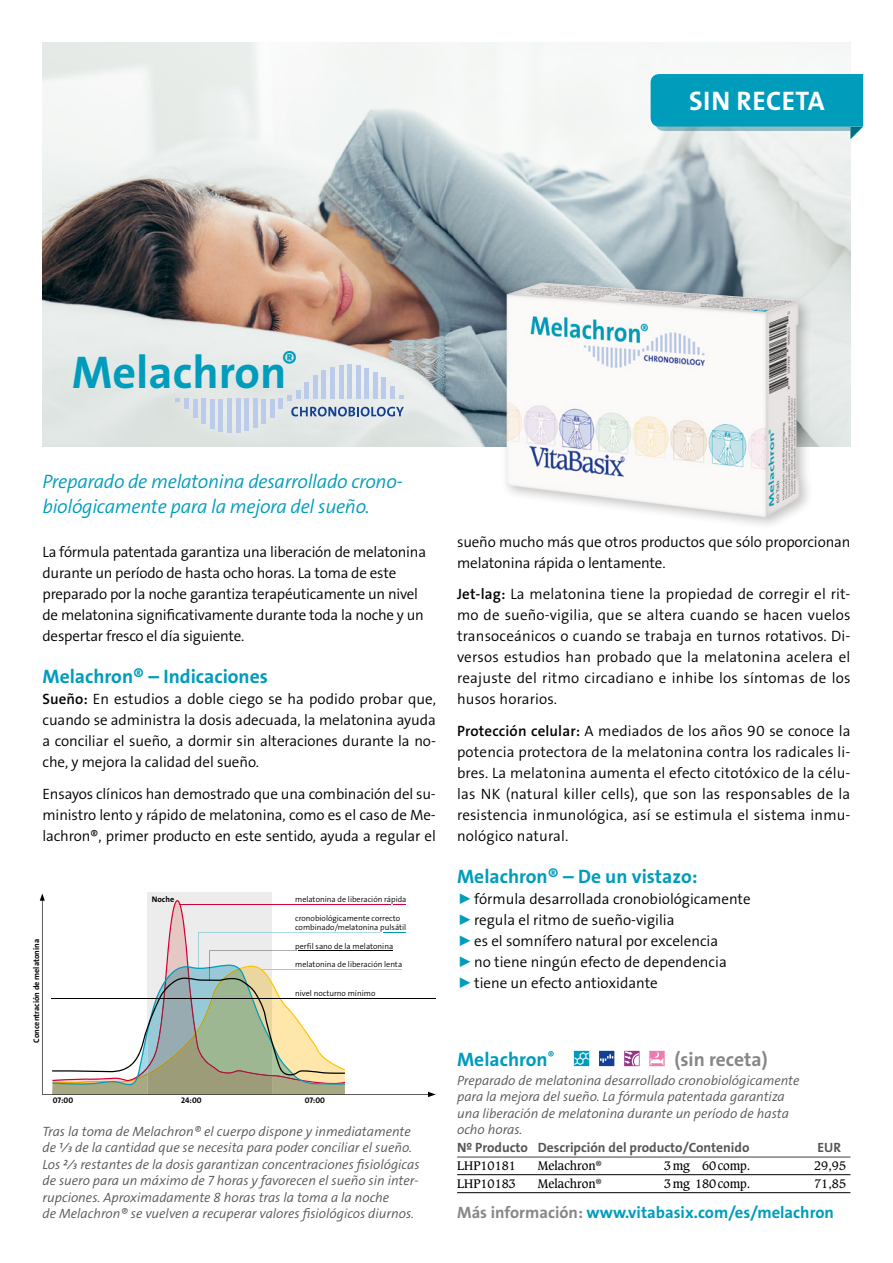
<style>
.page{position:relative;width:893px;height:1263px;background:#fff}
.page>*{position:absolute;margin:0;border:0;box-sizing:border-box;transform-origin:0 0}
.t1{font:46.2px "The Sans LP7 Bld";color:#009cbc}
.t2{font:27px "The Sans LP7 Bld";letter-spacing:.015em;color:#fff}
.t3{font:19.5px/25.5px "The Sans LP4 Se Lig IT";letter-spacing:-.015em;color:#009cbc}
.t4{font:19.5px "The Sans LP7 Bld";color:#009cbc}
.t5{font:19.5px "The Sans LP7 Bld";color:#878786}
.t6{font:16.5px "The Sans LP7 Bld";color:#009cbc}
.t7{font:15px/21px "The Sans LP4 Se Lig";letter-spacing:-.01em;color:#000;text-align:justify}
.t8{font:13.5px/16.5px "The Sans LP4 Se Lig IT";color:#565656}
.t9{font:13.5px "The Sans LP7 Bld";color:#565656}
.t10{font:12px "Caxton";color:#000}
.t11{font:8.1px/9.8px "The Sans LP4 Se Lig";color:#000}
.t12{font:8.1px "The Sans LP7 Bld";color:#000}
.s1{font-family:"The Sans LP6 Se Bld"}
.s2{color:#009cbc}
.s3{color:#878786}
</style>
<div class="page">
<img style="left:43px;top:43px;width:807px;height:403px">
<div style="left:500px;top:276px;width:314px;height:256px;background:#000;opacity:.25"></div>
<img style="left:507px;top:283px;width:292px;height:234px">
<hr style="left:457px;top:1156px;width:393px;height:1px;background:#565656">
<hr style="left:457px;top:1174px;width:393px;height:1px;background:#000">
<hr style="left:457px;top:1192px;width:393px;height:1px;background:#000">
<svg style="left:574px;top:1051px;width:15px;height:15px"></svg>
<svg style="left:599px;top:1051px;width:15px;height:15px"></svg>
<svg style="left:624px;top:1051px;width:15px;height:15px"></svg>
<svg style="left:649px;top:1051px;width:16px;height:15px"></svg>
<svg style="left:40px;top:893px;width:3px;height:8px"></svg>
<svg style="left:42px;top:895px;width:393px;height:200px"></svg>
<hr style="left:52px;top:998px;width:384px;height:1px;background:#000">
<svg style="left:52px;top:901px;width:354px;height:193px"></svg>
<div style="left:160px;top:348px;width:259px;height:101px;background:#fff;opacity:.7"></div>
<svg style="left:176px;top:399px;width:4px;height:3px"></svg>
<div style="left:184px;top:399px;width:5px;height:10px;background:#bccbea"></div>
<hr style="left:193px;top:399px;width:4px;height:19px;background:#bccbea">
<hr style="left:202px;top:399px;width:4px;height:25px;background:#bccbea">
<hr style="left:210px;top:399px;width:4px;height:30px;background:#bccbea">
<hr style="left:219px;top:399px;width:4px;height:32px;background:#bccbea">
<div style="left:227px;top:399px;width:5px;height:34px;background:#bccbea"></div>
<hr style="left:236px;top:399px;width:4px;height:34px;background:#bccbea">
<div style="left:244px;top:399px;width:5px;height:32px;background:#bccbea"></div>
<hr style="left:253px;top:399px;width:4px;height:29px;background:#bccbea">
<hr style="left:262px;top:399px;width:4px;height:25px;background:#bccbea">
<div style="left:270px;top:399px;width:5px;height:18px;background:#bccbea"></div>
<hr style="left:279px;top:399px;width:4px;height:10px;background:#bccbea">
<svg style="left:287px;top:390px;width:13px;height:11px"></svg>
<hr style="left:305px;top:382px;width:4px;height:17px;background:#bccbea">
<hr style="left:313px;top:375px;width:4px;height:24px;background:#bccbea">
<hr style="left:322px;top:370px;width:4px;height:29px;background:#bccbea">
<div style="left:330px;top:367px;width:5px;height:32px;background:#bccbea"></div>
<hr style="left:339px;top:365px;width:4px;height:34px;background:#bccbea">
<div style="left:347px;top:364px;width:5px;height:35px;background:#bccbea"></div>
<hr style="left:356px;top:365px;width:4px;height:34px;background:#bccbea">
<hr style="left:365px;top:368px;width:4px;height:31px;background:#bccbea">
<div style="left:373px;top:372px;width:5px;height:27px;background:#bccbea"></div>
<hr style="left:382px;top:377px;width:4px;height:22px;background:#bccbea">
<div style="left:390px;top:386px;width:5px;height:13px;background:#bccbea"></div>
<svg style="left:399px;top:395px;width:4px;height:4px"></svg>
<svg style="left:291px;top:407px;width:113px;height:9px"></svg>
<svg style="left:651px;top:74px;width:212px;height:65px;background:#26a8c2"></svg>
<h2 class="t2" style="left:689px;top:84px;width:137px">SIN RECETA</h2>
<h1 class="t1" style="left:72px;top:342px;width:227px">Melachron<sup>®</sup></h1>
<h3 class="t3" style="left:43px;top:469px;width:362px">Preparado de melatonina desarrollado crono&shy;biológicamente para la mejora del sueño.</h3>
<p class="t7" style="left:43px;top:542px;width:385px;text-align:left">La fórmula patentada garantiza una liberación de melatonina durante un período de hasta ocho horas. La toma de este preparado por la noche garantiza terapéuticamente un nivel de melatonina significativamente durante toda la noche y un despertar fresco el día siguiente.</p>
<h3 class="t4" style="left:43px;top:664px;width:227px">Melachron® – Indicaciones</h3>
<p class="t7" style="left:43px;top:689px;width:395px"><span class="s1">Sueño:</span> En estudios a doble ciego se ha podido probar que, cuando se administra la dosis adecuada, la melatonina ayuda a conciliar el sueño, a dormir sin alteraciones durante la no&shy;che, y mejora la calidad del sueño.</p>
<p class="t7" style="left:43px;top:783px;width:395px">Ensayos clínicos han demostrado que una combinación del su&shy;ministro lento y rápido de melatonina, como es el caso de Me&shy;lachron®, primer producto en este sentido, ayuda a regular el</p>
<p class="t12" style="left:31px;top:1043px;width:105px;rotate:-90deg">Concentración de melatonina</p>
<p class="t12" style="left:152px;top:893px;width:24px">Noche</p>
<p class="t11" style="left:295px;top:895px;width:113px">melatonina de liberación rápida</p>
<p class="t11" style="left:295px;top:913px;width:113px">cronobiológicamente correcto combinado/melatonina pulsátil</p>
<p class="t11" style="left:295px;top:941px;width:100px">perfil sano de la melatonina</p>
<p class="t11" style="left:295px;top:959px;width:109px">melatonina de liberación lenta</p>
<p class="t11" style="left:295px;top:988px;width:82px">nivel nocturno mínimo</p>
<p class="t12" style="left:53px;top:1095px;width:22px">07:00</p>
<p class="t12" style="left:181px;top:1095px;width:22px">24:00</p>
<p class="t12" style="left:305px;top:1095px;width:22px">07:00</p>
<p class="t8" style="left:43px;top:1123px;width:379px">Tras la toma de Melachron® el cuerpo dispone y inmediatamente de ¹⁄₃ de la cantidad que se necesita para poder conciliar el sueño.<br>Los ²⁄₃ restantes de la dosis garantizan concentraciones fisiológicas de suero para un máximo de 7 horas y favorecen el sueño sin inter&shy;rupciones. Aproximadamente 8 horas tras la toma a la noche<br>de Melachron® se vuelven a recuperar valores fisiológicos diurnos.</p>
<p class="t7" style="left:457px;top:531px;width:395px">sueño mucho más que otros productos que sólo proporcionan melatonina rápida o lentamente.</p>
<p class="t7" style="left:457px;top:584px;width:395px"><span class="s1">Jet-lag:</span> La melatonina tiene la propiedad de corregir el rit&shy;mo de sueño-vigilia, que se altera cuando se hacen vuelos transoceánicos o cuando se trabaja en turnos rotativos. Di&shy;versos estudios han probado que la melatonina acelera el reajuste del ritmo circadiano e inhibe los síntomas de los husos horarios.</p>
<p class="t7" style="left:457px;top:720px;width:395px"><span class="s1">Protección celular:</span> A mediados de los años 90 se conoce la potencia protectora de la melatonina contra los radicales li&shy;bres. La melatonina aumenta el efecto citotóxico de la célu&shy;las NK (natural killer cells), que son las responsables de la resistencia inmunológica, así se estimula el sistema inmu&shy;nológico natural.</p>
<h3 class="t4" style="left:457px;top:863px;width:242px">Melachron® – De un vistazo:</h3>
<p class="t7" style="left:457px;top:888px;width:295px;text-align:left"><span class="s2">⊲</span> fórmula desarrollada cronobiológicamente <span class="s2">⊲</span> regula el ritmo de sueño-vigilia<br><span class="s2">⊲</span> es el somnífero natural por excelencia<br><span class="s2">⊲</span> no tiene ningún efecto de dependencia<br><span class="s2">⊲</span> tiene un efecto antioxidante</p>
<h3 class="t4" style="left:457px;top:1047px;width:99px">Melachron<sup>®</sup></h3>
<h3 class="t5" style="left:674px;top:1047px;width:95px">(sin receta)</h3>
<p class="t8" style="left:457px;top:1072px;width:344px">Preparado de melatonina desarrollado cronobiológicamente para la mejora del sueño. La fórmula patentada garantiza una liberación de melatonina durante un período de hasta ocho horas.</p>
<p class="t9" style="left:457px;top:1139px;width:294px">Nº Producto Descripción del producto/Contenido</p>
<p class="t9" style="left:817px;top:1139px;width:25px">EUR</p>
<p class="t10" style="left:457px;top:1159px;width:60px">LHP10181</p>
<p class="t10" style="left:538px;top:1159px;width:65px">Melachron<sup>®</sup></p>
<p class="t10" style="left:664px;top:1159px;width:88px">3mg 60comp.</p>
<p class="t10" style="left:814px;top:1159px;width:34px">29,95</p>
<p class="t10" style="left:457px;top:1177px;width:60px">LHP10183</p>
<p class="t10" style="left:538px;top:1177px;width:65px">Melachron<sup>®</sup></p>
<p class="t10" style="left:664px;top:1177px;width:88px">3mg 180comp.</p>
<p class="t10" style="left:814px;top:1177px;width:34px">71,85</p>
<p class="t6" style="left:457px;top:1201px;width:378px"><span class="s3">Más información:</span> www.vitabasix.com/es/melachron</p>
</div>
